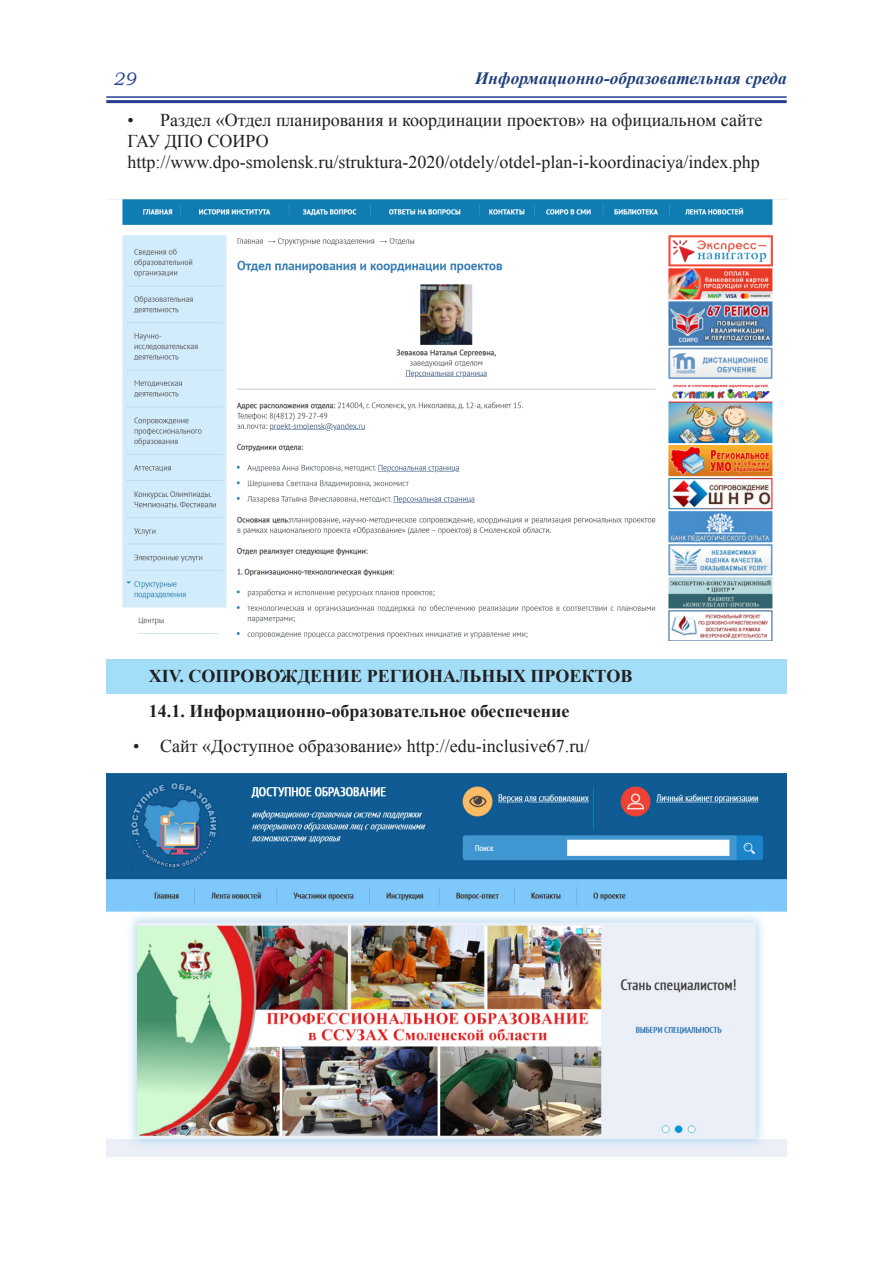
<style>
.page{position:relative;width:893px;height:1263px;background:#fff}
.page>*{position:absolute;margin:0;border:0;box-sizing:border-box;transform-origin:0 0}
.t1{font:18px/21px "Times New Roman";color:#231f20}
.No_Spacing{font:700 18px "Times New Roman";color:#231f20}
.t2{font:italic 18px "Bookman Old Style";color:#253f8e}
.t3{font:italic 700 17.25px "Times New Roman";letter-spacing:.005em;color:#1e3f7c}
</style>
<div class="page">
<hr style="left:106px;top:96px;width:681px;height:2px;background:#253f8e">
<hr style="left:106px;top:100px;width:681px;height:3px;background:#253f8e">
<img style="left:106px;top:199px;width:681px;height:441px">
<div style="left:106px;top:659px;width:681px;height:34px;background:#a2def8"></div>
<img style="left:106px;top:774px;width:681px;height:383px">
<p class="t2" style="left:113px;top:66px;width:24px">29</p>
<p class="t3" style="left:475px;top:66px;width:313px">Информационно-образовательная среда</p>
<p class="t1" style="left:128px;top:109px;width:636px">• Раздел «Отдел планирования и координации проектов» на официальном сайте<br>ГАУ ДПО СОИРО http://www.dpo-smolensk.ru/struktura-2020/otdely/otdel-plan-i-koordinaciya/index.php</p>
<p class="No_Spacing" style="left:149px;top:664px;width:485px">XIV. СОПРОВОЖДЕНИЕ РЕГИОНАЛЬНЫХ ПРОЕКТОВ</p>
<p class="No_Spacing" style="left:149px;top:698px;width:422px">14.1. Информационно-образовательное обеспечение</p>
<p class="t1" style="left:133px;top:735px;width:457px">• Сайт «Доступное образование» http://edu-inclusive67.ru/</p>
</div>
